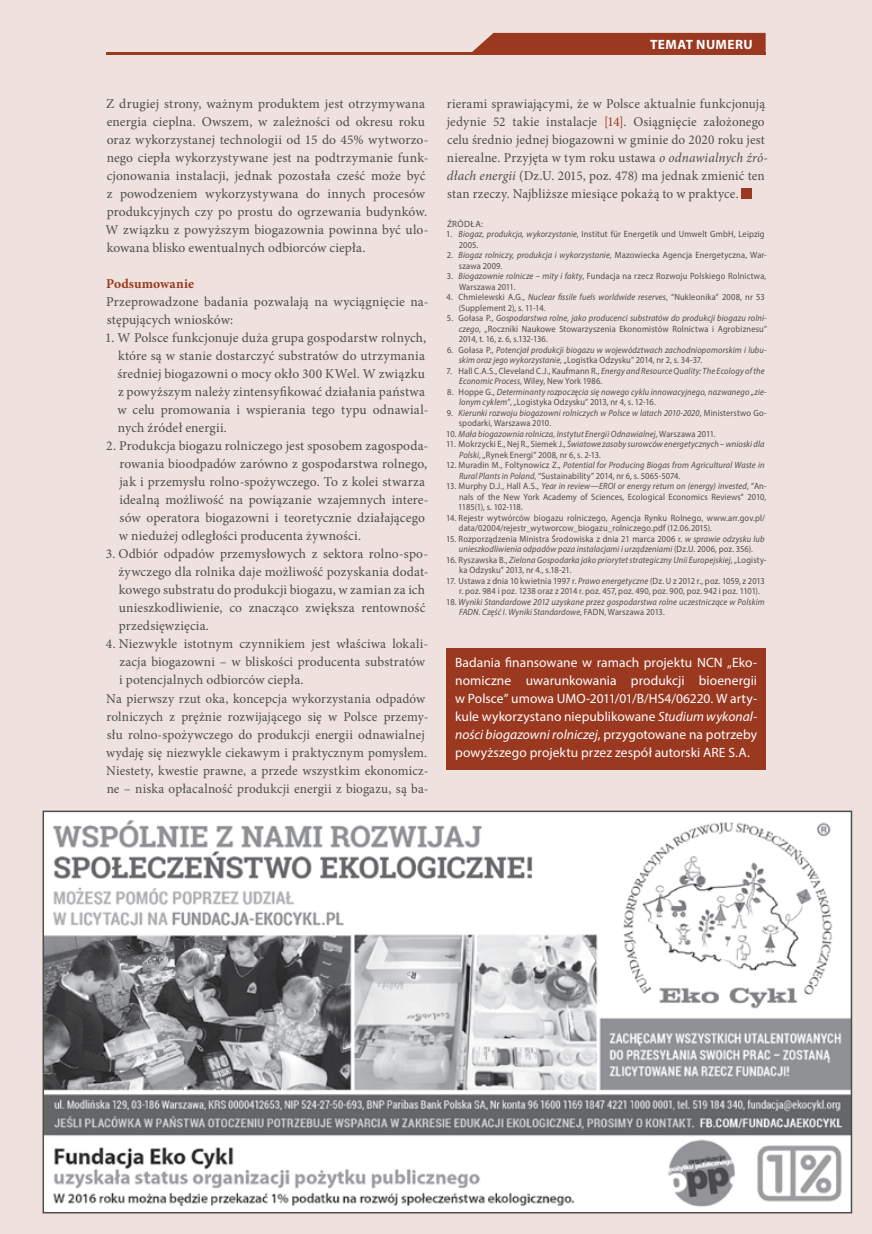
<style>
.page{position:relative;width:872px;height:1234px;background:#fff}
.page>*{position:absolute;margin:0;border:0;box-sizing:border-box;transform-origin:0 0}
.t1{font:13.5px/18px "Minion Pro";letter-spacing:.01em;color:#4d4d4f}
.t2{font:13.5px/18px "Myriad Pro";letter-spacing:.005em;color:#fff;text-align:justify}
.t3{font:700 13.5px "Minion Pro";color:#9a3820}
.t4{font:700 13.5px "Myriad Pro";letter-spacing:.03em;color:#fff}
.t5{font:9.15px/10.5px "Myriad Pro";letter-spacing:.015em;color:#4d4d4f;scale:.93 1}
.t6{font:italic 9.15px/10.5px "Myriad Pro";letter-spacing:.015em;color:#4d4d4f;scale:.93 1}
.t7{font:9.15px "Myriad Pro";letter-spacing:.015em;color:#4d4d4f}
.s1{color:#9a3820}
.s2{font-style:italic}
.s3{font-style:normal}
</style>
<div class="page">
<div style="left:0;top:0;width:872px;height:1233px;background:#efe1dd"></div>
<div style="left:472px;top:33px;width:293px;height:19px;background:#9a3820"></div>
<hr style="left:106px;top:52px;width:659px;height:2px;background:#9a3820">
<div style="left:741px;top:188px;width:11px;height:10px;background:#9a3820"></div>
<div style="left:446px;top:648px;width:319px;height:121px;background:#9a3820"></div>
<img style="left:46px;top:813px;width:803px;height:397px">
<div style="left:43px;top:810px;width:809px;height:403px;border:2px solid #4d4d4f"></div>
<p class="t4" style="left:650px;top:35px;width:102px">TEMAT NUM ERU</p>
<p class="t1" style="left:105px;top:95px;width:324px">Z drugiej strony, ważnym produktem jest otrzymywana energia cieplna. Owszem, w zależności od okresu roku oraz wykorzystanej technologii od 15 do 45% wytworzo&shy;nego ciepła wykorzystywane jest na podtrzymanie funk&shy;cjonowania instalacji, jednak pozostała cześć może być z powodzeniem wykorzystywana do innych procesów produkcyjnych czy po prostu do ogrzewania budynków.<br>W związku z powyższym biogazownia powinna być ulo&shy;kowana blisko ewentualnych odbiorców ciepła.</p>
<p class="t3" style="left:106px;top:274px;width:89px">Podsumowanie</p>
<p class="t1" style="left:106px;top:293px;width:324px">Przeprowadzone badania pozwalają na wyciągnięcie na&shy;stępujących wniosków:</p>
<p class="t1" style="left:117px;top:329px;width:313px;text-indent:-12px">1. W Polsce funkcjonuje duża grupa gospodarstw rolnych, które są w stanie dostarczyć substratów do utrzymania średniej biogazowni o mocy okło 300 KWel. W związku z powyższym należy zintensyfikować działania państwa w celu promowania i wspierania tego typu odnawial&shy;nych źródeł energii.</p>
<p class="t1" style="left:119px;top:437px;width:311px;text-indent:-13px">2. Produkcja biogazu rolniczego jest sposobem zagospoda&shy;rowania bioodpadów zarówno z gospodarstwa rolnego, jak i przemysłu rolno-spożywczego. To z kolei stwarza idealną możliwość na powiązanie wzajemnych intere&shy;sów operatora biogazowni i teoretycznie działającego w niedużej odległości producenta żywności.</p>
<p class="t1" style="left:118px;top:545px;width:311px;text-indent:-13px">3. Odbiór odpadów przemysłowych z sektora rolno-spo&shy;żywczego dla rolnika daje możliwość pozyskania dodat&shy;kowego substratu do produkcji biogazu, w zamian za ich unieszkodliwienie, co znacząco zwiększa rentowność przedsięwzięcia.</p>
<p class="t1" style="left:106px;top:635px;width:324px">4. Niezwykle istotnym czynnikiem jest właściwa lokali-</p>
<p class="t1" style="left:119px;top:653px;width:307px">zacja biogazowni – w bliskości producenta substratów</p>
<p class="t1" style="left:119px;top:671px;width:186px">i potencjalnych odbiorców ciepła.</p>
<p class="t1" style="left:106px;top:689px;width:320px">Na pierwszy rzut oka, koncepcja wykorzystania odpadów</p>
<p class="t1" style="left:107px;top:707px;width:323px">rolniczych z prężnie rozwijającego się w Polsce przemy-</p>
<p class="t1" style="left:107px;top:725px;width:319px">słu rolno-spożywczego do produkcji energii odnawialnej</p>
<p class="t1" style="left:106px;top:743px;width:322px">wydaję się niezwykle ciekawym i praktycznym pomysłem.</p>
<p class="t1" style="left:106px;top:761px;width:324px">Niestety, kwestie prawne, a przede wszystkim ekonomicz-</p>
<p class="t1" style="left:107px;top:779px;width:323px">ne – niska opłacalność produkcji energii z biogazu, są ba-</p>
<p class="t1" style="left:447px;top:95px;width:323px">rierami sprawiającymi, że w Polsce aktualnie funkcjonują jedynie 52 takie instalacje <span class="s1">[14]</span>. Osiągnięcie założonego celu średnio jednej biogazowni w gminie do 2020 roku jest nierealne. Przyjęta w tym roku ustawa <span class="s2">o odnawialnych źró&shy;dłach energii</span> (Dz.U. 2015, poz. 478) ma jednak zmienić ten stan rzeczy. Najbliższe miesiące pokażą to w praktyce.</p>
<p class="t7" style="left:447px;top:218px;width:37px">Źródła:</p>
<p class="t5" style="left:459px;top:229px;width:330px;text-indent:-13px">1. <span class="s2">Biogaz, produkcja, wykorzystanie</span>, Institut für Energetik und Umwelt GmbH, Leipzig<br>2005.</p>
<p class="t5" style="left:459px;top:250px;width:333px;text-indent:-12px">2. <span class="s2">Biogaz rolniczy, produkcja i wykorzystanie</span>, Mazowiecka Agencja Energetyczna, War&shy;szawa 2009.</p>
<p class="t5" style="left:459px;top:271px;width:332px;text-indent:-12px">3. <span class="s2">Biogazownie rolnicze – mity i fakty</span>, Fundacja na rzecz Rozwoju Polskiego Rolnictwa,<br>Warszawa 2011.</p>
<p class="t5" style="left:459px;top:292px;width:330px;text-indent:-12px">4. Chmielewski A.G., <span class="s2">Nuclear fissile fuels worldwide reserves</span>, “Nukleonika” 2008, nr 53 (Supplement 2), s. 11-14.</p>
<p class="t5" style="left:459px;top:313px;width:333px;text-align:justify;text-indent:-12px">5. Gołasa P., <span class="s2">Gospodarstwa rolne, jako producenci substratów do produkcji biogazu rolni‑ czego</span>, „Roczniki Naukowe Stowarzyszenia Ekonomistów Rolnictwa i Agrobiznesu” 2014, t. 16, z. 6, s.132-136.</p>
<p class="t6" style="left:459px;top:344px;width:333px;text-indent:-12px"><span class="s3">6. Gołasa P.,</span> Potencjał produkcji biogazu w województwach zachodniopomorskim i lubu‑ skim oraz jego wykorzystanie<span class="s3">, „Logistka Odzysku” 2014, nr 2, s. 34-37.</span></p>
<p class="t5" style="left:459px;top:365px;width:330px;text-indent:-13px">7. Hall C.A.S., Cleveland C.J., Kaufmann R., <span class="s2">Energy and Resource Quality: The Ecology of the<br>Economic Process</span>, Wiley, N ew York 1986.</p>
<p class="t6" style="left:459px;top:386px;width:332px;text-indent:-12px"><span class="s3">8. Hoppe G.,</span> Determinanty rozpoczęcia się nowego cyklu innowacyjnego, nazwanego „zie‑ lonym cyklem”<span class="s3">, „Logistyka Odzysku” 2013, nr 4, s. 12-16.</span></p>
<p class="t6" style="left:459px;top:407px;width:333px;text-indent:-12px"><span class="s3">9.</span> Kierunki rozwoju biogazowni rolniczych w Polsce w latach 2010-2020<span class="s3">, Ministerstwo Go&shy;spodarki, Warszawa 2010.</span></p>
<p class="t6" style="left:446px;top:428px;width:291px"><span class="s3">10.</span> Mała biogazownia rolnicza, Instytut Energii Odnawialnej<span class="s3">, Warszawa 2011.</span></p>
<p class="t5" style="left:459px;top:439px;width:330px;text-indent:-13px">11. Mokrzycki E., N ej R., Siemek J., <span class="s2">Światowe zasoby surowców energetycznych – wnioski dla<br>Polski</span>, „Rynek Energi” 2008, nr 6, s. 2-13.</p>
<p class="t6" style="left:459px;top:460px;width:330px;text-indent:-13px"><span class="s3">12. Muradin M., Foltynowicz Z.,</span> Potential for Producing Biogas from Agricultural Waste in<br>Rural Plants in Poland<span class="s3">, “Sustainability” 2014, nr 6, s. 5065-5074.</span></p>
<p class="t5" style="left:458px;top:481px;width:333px;text-align:justify;text-indent:-12px">13. Murphy D.J., Hall A.S., <span class="s2">Year in review—EROI or energy return on (energy) invested</span>, “An&shy;nals of the N ew York Academy of Sciences, Ecological Economics Reviews” 2010, 1185(1), s. 102-118.</p>
<p class="t5" style="left:459px;top:512px;width:331px;text-indent:-13px">14. Rejestr wytwórców biogazu rolniczego, Agencja Rynku Rolnego, www.arr.gov.pl/ data/02004/rejestr_wytworcow_biogazu_rolniczego.pdf (12.06.2015).</p>
<p class="t5" style="left:446px;top:533px;width:344px;text-align:center">15. Rozporządzenia Ministra Środowiska z dnia 21 marca 2006 r. <span class="s2">w sprawie odzysku lub unieszkodliwienia odpadów poza instalacjami i urządzeniami</span> (Dz.U. 2006, poz. 356).</p>
<p class="t6" style="left:459px;top:554px;width:332px;text-indent:-13px"><span class="s3">16. Ryszawska B.,</span> Zielona Gospodarka jako priorytet strategiczny Unii Europejskiej<span class="s3">, „Logisty&shy;ka Odzysku” 2013, nr 4., s.18-21.</span></p>
<p class="t5" style="left:459px;top:575px;width:330px;text-indent:-13px">17. Ustawa z dnia 10 kwietnia 1997 r. <span class="s2">Prawo energetyczne</span> (Dz. U z 2012 r., poz. 1059, z 2013 r. poz. 984 i poz. 1238 oraz z 2014 r. poz. 457, poz. 490, poz. 900, poz. 942 i poz. 1101).</p>
<p class="t6" style="left:459px;top:596px;width:330px;text-indent:-13px"><span class="s3">18.</span> Wyniki Standardowe 2012 uzyskane przez gospodarstwa rolne uczestniczące w Polskim<br>FADN. Część I. Wyniki Standardowe<span class="s3">, FADN</span></p>
<p class="t5" style="left:604px;top:607px;width:66px">, Warszawa 2013.</p>
<p class="t2" style="left:455px;top:652px;width:303px">Badania finansowane w ramach projektu NCN „Eko&shy;nomiczne uwarunkowania produkcji bioenergii w Polsce” umowa UMO-2011/01/B/HS4/06220. W arty&shy;kule wykorzystano niepublikowane <span class="s2">Studium wykonal‑ ności biogazowni rolniczej</span>, przygotowane na potrzeby powyższego projektu przez zespół autorski ARE S.A.</p>
</div>
